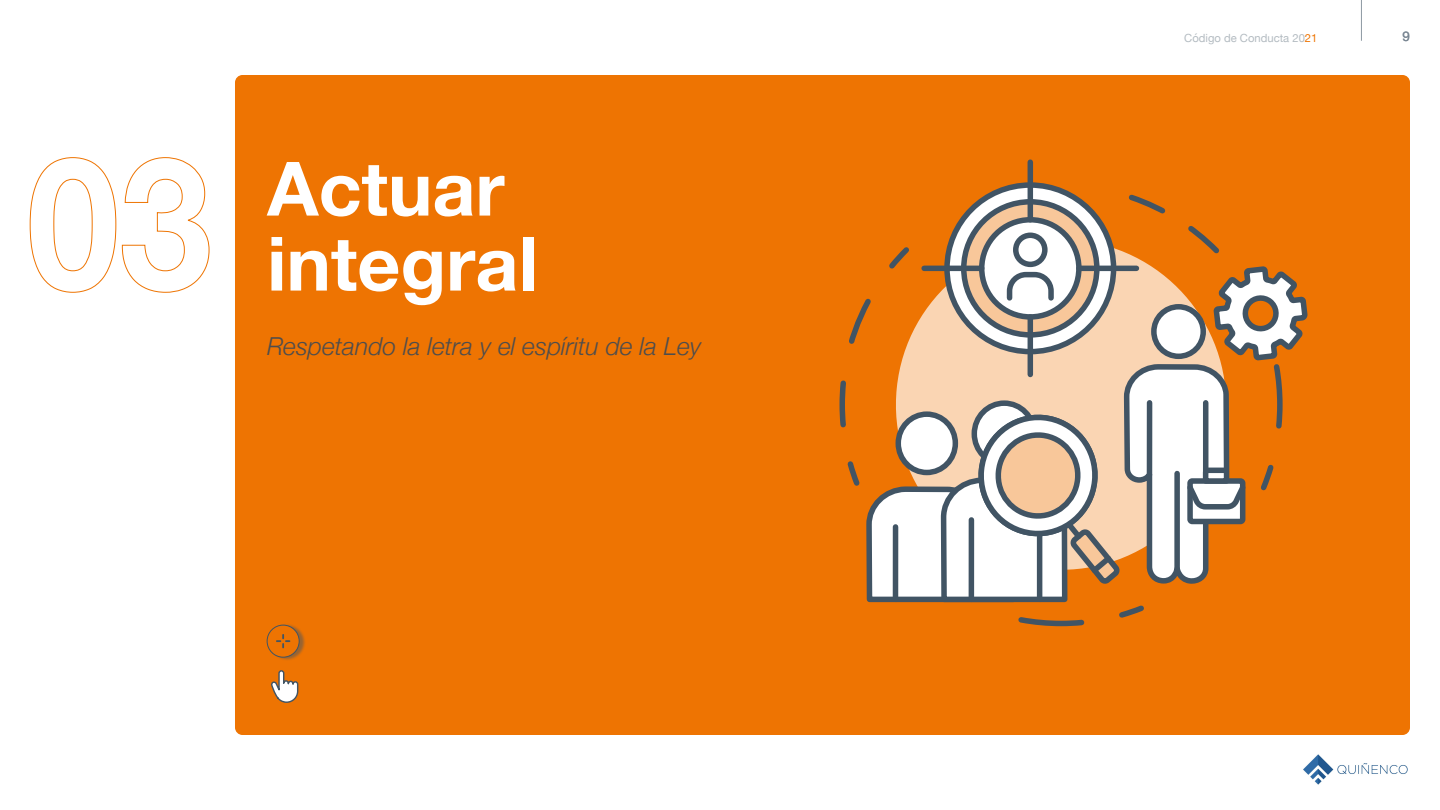
<style>
.page{position:relative;width:1440px;height:810px;background:#fff}
.page>*{position:absolute;margin:0;border:0;box-sizing:border-box;transform-origin:0 0}
.Titulo{font:700 75px "Helvetica Neue";color:#fff}
.bajada_titulo{font:italic 300 24.75px "Helvetica Neue";color:#4d4d4d}
.t1{font:13.5px "Helvetica Neue";color:#7a8793}
.t2{font:11.25px "Helvetica Neue";color:#b3bbc1}
.s1{color:#ee7402}
</style>
<div class="page">
<hr style="left:1361px;top:0;width:1px;height:41px;background:#8d98a2">
<div style="left:235px;top:75px;width:1175px;height:660px;background:#ee7402;border-radius:8px"></div>
<div style="left:1028px;top:162px;width:5px;height:58px;background:#415464"></div>
<svg style="left:839px;top:190px;width:469px;height:437px"></svg>
<svg style="left:29px;top:157px;width:181px;height:136px"></svg>
<svg style="left:271px;top:670px;width:28px;height:33px"></svg>
<div style="left:268px;top:623px;width:37px;height:38px;background:#415464;opacity:.5"></div>
<div style="left:267px;top:625px;width:32px;height:32px;background:#ee7402;border-radius:50%"></div>
<div style="left:267px;top:625px;width:32px;height:32px;border:1px solid #415464;border-radius:50%"></div>
<svg style="left:277px;top:635px;width:12px;height:12px"></svg>
<img style="left:1303px;top:754px;width:105px;height:31px">
<p class="Titulo" style="left:267px;top:130px;width:239px">Actuar</p>
<p class="Titulo" style="left:267px;top:205px;width:272px">integral</p>
<p class="bajada_titulo" style="left:267px;top:326px;width:436px">Respetando la letra y el espíritu de la Ley</p>
<p class="t2" style="left:1184px;top:29px;width:135px">Código de Conducta 20<span class="s1">21</span></p>
<p class="t1" style="left:1402px;top:26px;width:9px">9</p>
</div>
